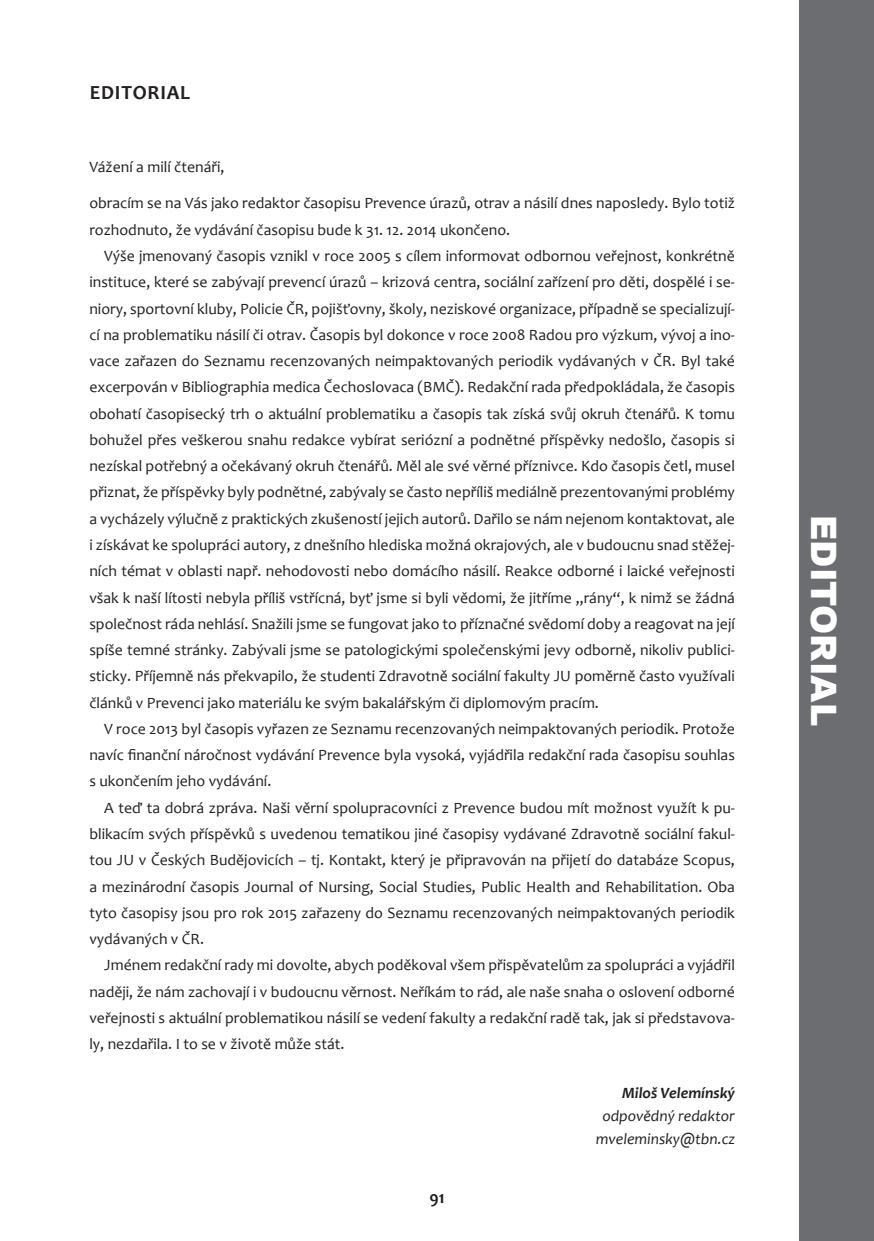
<style>
.page{position:relative;width:874px;height:1241px;background:#fff}
.page>*{position:absolute;margin:0;border:0;box-sizing:border-box;transform-origin:0 0}
.t1{font:900 35px "Arial";color:#fff}
.t2{font:700 20.12px "Candara";letter-spacing:.04em;color:#231f20}
.t3{font:700 17.5px "Candara";color:#231f20}
.t4{font:15.75px/26.2px "Candara";color:#231f20;text-align:justify}
.t5{font:italic 15.75px/22.8px "Candara";color:#231f20;text-align:center}
.t6{font:italic 700 15.75px "Candara";color:#231f20}
</style>
<div class="page">
<div style="left:799px;top:0;width:74px;height:1240px;background:#6c6d70"></div>
<p class="t2" style="left:90px;top:80px;width:102px">EDITORIAL</p>
<p class="t4" style="left:89px;top:153px;width:136px">Vážení a milí čtenáři,</p>
<p class="t4" style="left:89px;top:190px;width:646px">obracím se na Vás jako redaktor časopisu Prevence úrazů, otrav a násilí dnes naposledy. Bylo totiž rozhodnuto, že vydávání časopisu bude k 31. 12. 2014 ukončeno.</p>
<p class="t4" style="left:89px;top:242px;width:646px;text-indent:15px">Výše jmenovaný časopis vznikl v roce 2005 s cílem informovat odbornou veřejnost, konkrétně instituce, které se zabývají prevencí úrazů – krizová centra, sociální zařízení pro děti, dospělé i se&shy;niory, sportovní kluby, Policie ČR, pojišťovny, školy, neziskové organizace, případně se specializují&shy;cí na problematiku násilí či otrav. Časopis byl dokonce v roce 2008 Radou pro výzkum, vývoj a ino&shy;vace zařazen do Seznamu recenzovaných neimpaktovaných periodik vydávaných v ČR. Byl také excerpován v Bibliographia medica Čechoslovaca (BMČ). Redakční rada předpokládala, že časopis obohatí časopisecký trh o aktuální problematiku a časopis tak získá svůj okruh čtenářů. K tomu bohužel přes veškerou snahu redakce vybírat seriózní a podnětné příspěvky nedošlo, časopis si nezískal potřebný a očekávaný okruh čtenářů. Měl ale své věrné příznivce. Kdo časopis četl, musel přiznat, že příspěvky byly podnětné, zabývaly se často nepříliš mediálně prezentovanými problémy a vycházely výlučně z praktických zkušeností jejich autorů. Dařilo se nám nejenom kontaktovat, ale i získávat ke spolupráci autory, z dnešního hlediska možná okrajových, ale v budoucnu snad stěžej&shy;ních témat v oblasti např. nehodovosti nebo domácího násilí. Reakce odborné i laické veřejnosti však k naší lítosti nebyla příliš vstřícná, byť jsme si byli vědomi, že jitříme „rány“, k nimž se žádná společnost ráda nehlásí. Snažili jsme se fungovat jako to příznačné svědomí doby a reagovat na její spíše temné stránky. Zabývali jsme se patologickými společenskými jevy odborně, nikoliv publici&shy;sticky. Příjemně nás překvapilo, že studenti Zdravotně sociální fakulty JU poměrně často využívali článků v Prevenci jako materiálu ke svým bakalářským či diplomovým pracím.</p>
<p class="t4" style="left:89px;top:715px;width:646px;text-indent:15px">V roce 2013 byl časopis vyřazen ze Seznamu recenzovaných neimpaktovaných periodik. Protože navíc finanční náročnost vydávání Prevence byla vysoká, vyjádřila redakční rada časopisu souhlas s ukončením jeho vydávání.</p>
<p class="t4" style="left:89px;top:794px;width:646px;text-indent:15px">A teď ta dobrá zpráva. Naši věrní spolupracovníci z Prevence budou mít možnost využít k pu&shy;blikacím svých příspěvků s uvedenou tematikou jiné časopisy vydávané Zdravotně sociální fakul&shy;tou JU v Českých Budějovicích – tj. Kontakt, který je připravován na přijetí do databáze Scopus, a mezinárodní časopis Journal of Nursing, Social Studies, Public Health and Rehabilitation. Oba tyto časopisy jsou pro rok 2015 zařazeny do Seznamu recenzovaných neimpaktovaných periodik vydávaných v ČR.</p>
<p class="t4" style="left:89px;top:951px;width:646px;text-indent:15px">Jménem redakční rady mi dovolte, abych poděkoval všem přispěvatelům za spolupráci a vyjádřil naději, že nám zachovají i v budoucnu věrnost. Neříkám to rád, ale naše snaha o oslovení odborné veřejnosti s aktuální problematikou násilí se vedení fakulty a redakční radě tak, jak si představova&shy;ly, nezdařila. I to se v životě může stát.</p>
<p class="t6" style="left:621px;top:1082px;width:114px">Miloš Velemínský</p>
<p class="t5" style="left:595px;top:1104px;width:141px">odpovědný redaktor mveleminsky@tbn.cz</p>
<p class="t3" style="left:429px;top:1186px;width:17px">91</p>
<h1 class="t1" style="left:848px;top:515px;width:212px;rotate:90deg">editorial</h1>
</div>
